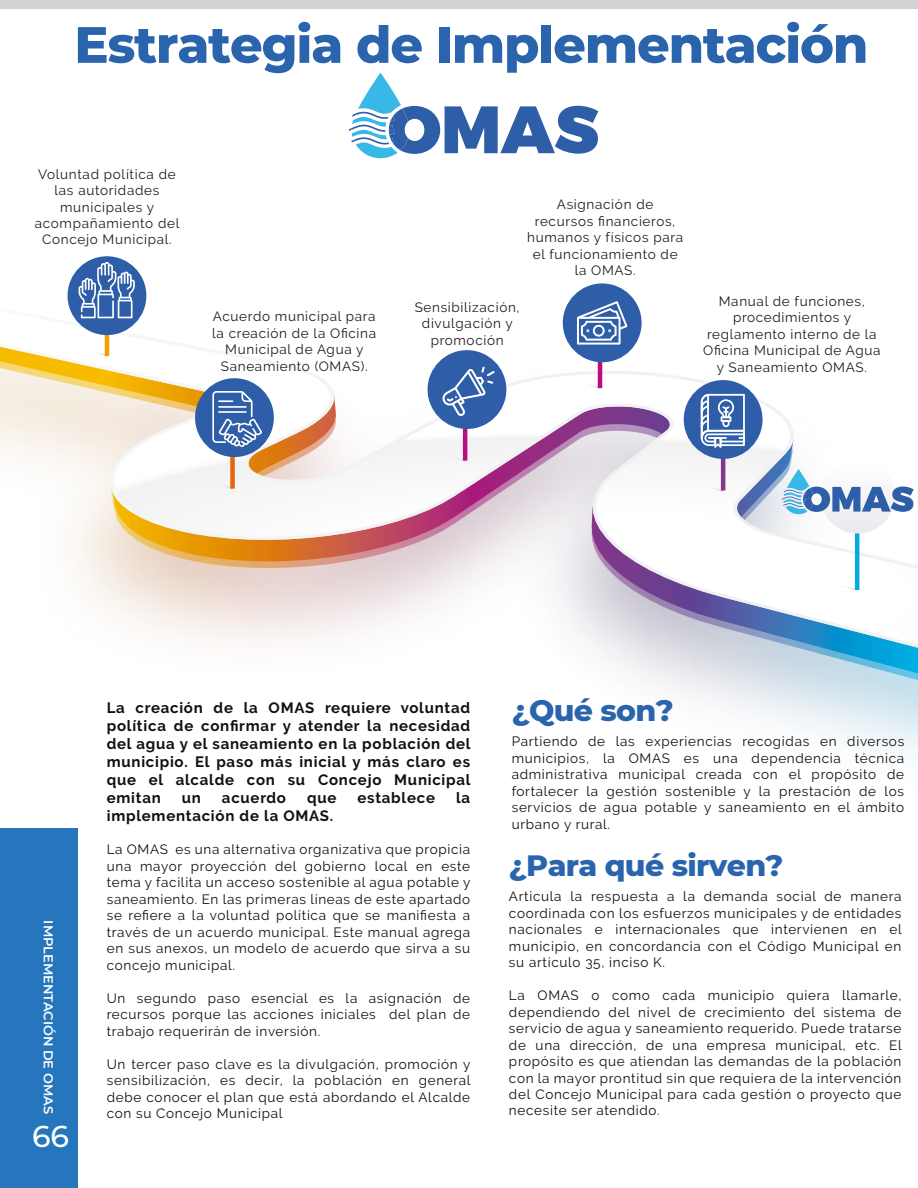
<style>
.page{position:relative;width:918px;height:1188px;background:#fff}
.page>*{position:absolute;margin:0;border:0;box-sizing:border-box;transform-origin:0 0}
.t1{font:800 51px "Montserrat";letter-spacing:-.02em;color:#2964ad}
.t2{font:800 30px "Montserrat";letter-spacing:-.02em;color:#2964ad}
.t3{font:500 30px "Montserrat";color:#fff}
.t4{font:700 15px/18px "Raleway";letter-spacing:.05em;color:#12100b;text-align:justify}
.t5{font:13.5px/16.5px "Raleway";letter-spacing:.05em;color:#12100b;text-align:justify}
.t6{font:13.5px/16.5px "Raleway";letter-spacing:.05em;color:#1d1d1b;text-align:center}
.t7{font:600 12.9px "Montserrat";color:#fff}
</style>
<div class="page">
<div style="left:0;top:0;width:918px;height:9px;background:#d3d3d3"></div>
<svg style="left:599px;top:673px;width:319px;height:45px"></svg>
<svg style="left:158px;top:648px;width:760px;height:25px"></svg>
<svg style="left:0;top:344px;width:918px;height:301px"></svg>
<svg style="left:837px;top:527px;width:22px;height:65px"></svg>
<svg style="left:820px;top:459px;width:75px;height:74px"></svg>
<svg style="left:782px;top:469px;width:132px;height:45px"></svg>
<svg style="left:349px;top:73px;width:249px;height:85px"></svg>
<div style="left:195px;top:378px;width:79px;height:79px;background:#2f5ea9;border-radius:50%"></div>
<svg style="left:212px;top:391px;width:50px;height:99px"></svg>
<div style="left:684px;top:380px;width:79px;height:79px;background:#2f5ea9;border-radius:50%"></div>
<svg style="left:701px;top:394px;width:44px;height:99px"></svg>
<div style="left:68px;top:256px;width:78px;height:79px;background:#2f5ea9;border-radius:50%"></div>
<svg style="left:79px;top:262px;width:56px;height:95px"></svg>
<div style="left:563px;top:283px;width:79px;height:79px;background:#2f5ea9;border-radius:50%"></div>
<svg style="left:577px;top:301px;width:51px;height:89px"></svg>
<div style="left:428px;top:350px;width:78px;height:79px;background:#2f5ea9;border-radius:50%"></div>
<svg style="left:443px;top:367px;width:52px;height:96px"></svg>
<div style="left:0;top:829px;width:78px;height:359px;background:#2576bc"></div>
<h1 class="t1" style="left:74px;top:7px;width:796px">Estrategia de Implementación</h1>
<p class="t6" style="left:35px;top:165px;width:146px">Voluntad política de las autoridades municipales y acompañamiento del<br>Concejo Municipal.</p>
<p class="t6" style="left:212px;top:308px;width:165px">Acuerdo municipal para la creación de la Oficina<br>Municipal de Agua y<br>Saneamiento (OMAS).</p>
<p class="t6" style="left:527px;top:196px;width:158px">Asignación de recursos financieros, humanos y físicos para el funcionamiento de la OMAS.</p>
<p class="t6" style="left:415px;top:299px;width:107px">Sensibilización, divulgación y promoción</p>
<p class="t6" style="left:703px;top:293px;width:179px">Manual de funciones, procedimientos y reglamento interno de la<br>Oficina Municipal de Agua y Saneamiento OMAS.</p>
<p class="t7" style="left:57px;top:920px;width:195px;rotate:90deg">IMPLEMENTACIÓN DE OMAS</p>
<h2 class="t3" style="left:32px;top:1116px;width:39px">66</h2>
<p class="t4" style="left:107px;top:699px;width:365px">La creación de la OMAS requiere voluntad política de confirmar y atender la necesidad del agua y el saneamiento en la población del municipio. El paso más inicial y más claro es que el alcalde con su Concejo Municipal emitan</p>
<p class="t4" style="left:182px;top:789px;width:21px">un</p>
<p class="t4" style="left:222px;top:789px;width:66px">acuerdo</p>
<p class="t4" style="left:307px;top:789px;width:31px">que</p>
<p class="t4" style="left:357px;top:789px;width:79px">establece</p>
<p class="t4" style="left:456px;top:789px;width:16px">la</p>
<p class="t4" style="left:107px;top:807px;width:228px">implementación de la OMAS.</p>
<p class="t5" style="left:107px;top:841px;width:365px">La OMAS es una alternativa organizativa que propicia una mayor proyección del gobierno local en este tema y facilita un acceso sostenible al agua potable y saneamiento. En las primeras líneas de este apartado se refiere a la voluntad política que se manifiesta a través de un acuerdo municipal. Este manual agrega en sus anexos, un modelo de acuerdo que sirva a su concejo municipal.</p>
<p class="t5" style="left:107px;top:990px;width:365px">Un segundo paso esencial es la asignación de recursos porque las acciones iniciales del plan de trabajo requerirán de inversión.</p>
<p class="t5" style="left:107px;top:1056px;width:365px">Un tercer paso clave es la divulgación, promoción y sensibilización, es decir, la población en general debe conocer el plan que está abordando el Alcalde con su Concejo Municipal</p>
<h2 class="t2" style="left:512px;top:688px;width:163px">¿Qué son?</h2>
<p class="t5" style="left:512px;top:733px;width:394px">Partiendo de las experiencias recogidas en diversos municipios, la OMAS es una dependencia técnica administrativa municipal creada con el propósito de fortalecer la gestión sostenible y la prestación de los servicios de agua potable y saneamiento en el ámbito urbano y rural.</p>
<h2 class="t2" style="left:509px;top:843px;width:276px">¿Para qué sirven?</h2>
<p class="t5" style="left:509px;top:888px;width:394px">Articula la respuesta a la demanda social de manera coordinada con los esfuerzos municipales y de entidades nacionales e internacionales que intervienen en el municipio, en concordancia con el Código Municipal en su artículo 35, inciso K.</p>
<p class="t5" style="left:509px;top:987px;width:394px">La OMAS o como cada municipio quiera llamarle, dependiendo del nivel de crecimiento del sistema de servicio de agua y saneamiento requerido. Puede tratarse de una dirección, de una empresa municipal, etc. El propósito es que atiendan las demandas de la población con la mayor prontitud sin que requiera de la intervención del Concejo Municipal para cada gestión o proyecto que necesite ser atendido.</p>
</div>
